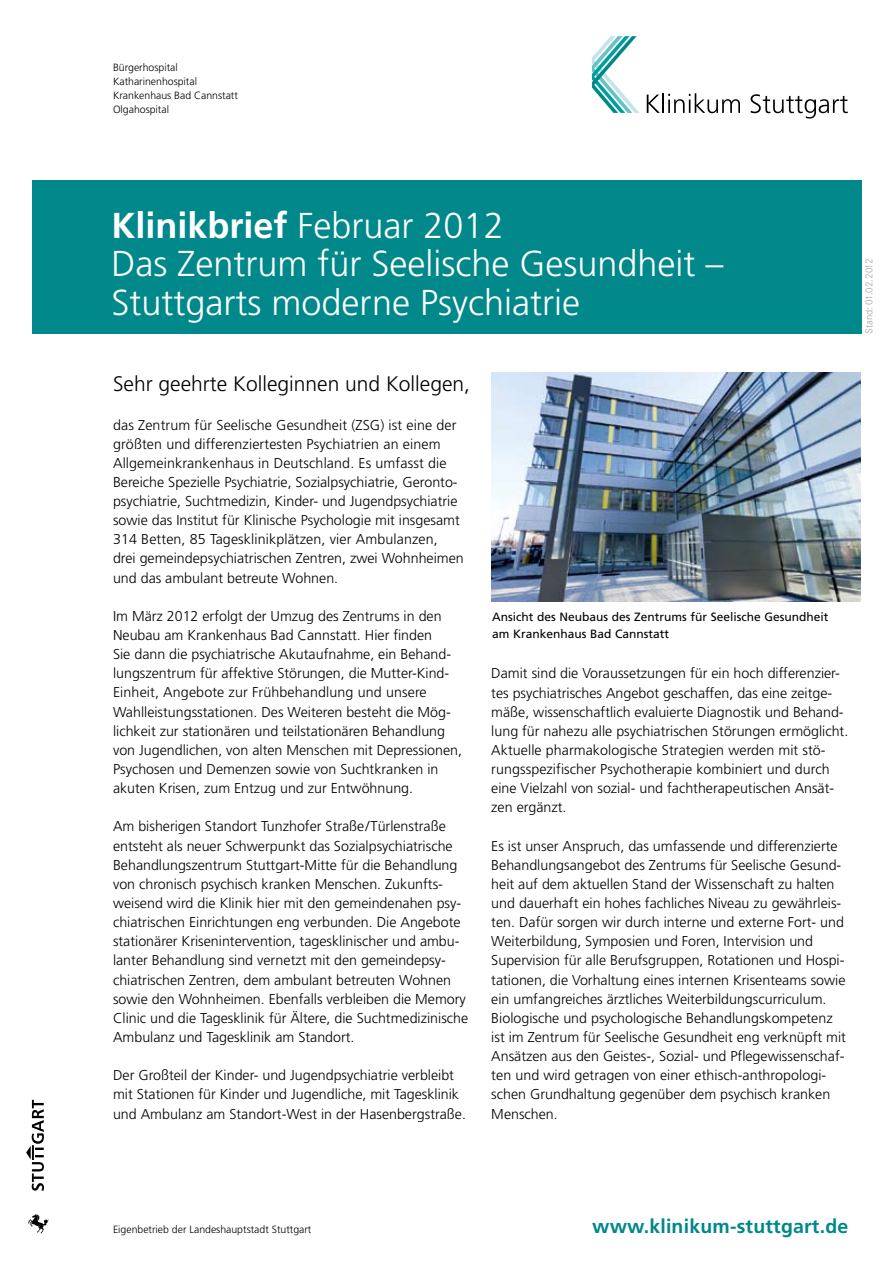
<style>
.page{position:relative;width:893px;height:1263px;background:#fff}
.page>*{position:absolute;margin:0;border:0;box-sizing:border-box;transform-origin:0 0}
.t1{font:300 36px/38.2px "Frutiger LT";color:#fff}
.t2{font:300 21px "Frutiger LT";color:#000}
.t3{font:700 19.5px "Frutiger LT";letter-spacing:.01em;color:#00888a}
.t4{font:300 14.25px/19.2px "Frutiger LT";color:#000}
.t5{font:12px/16.5px "Frutiger LT";color:#000}
.t6{font:300 10.5px/14.1px "Frutiger LT";color:#000}
.t7{font:300 10.5px "Corporate S";color:#9c9c9c}
.s1{font-weight:700}
</style>
<div class="page">
<svg style="left:26px;top:1100px;width:18px;height:91px"></svg>
<svg style="left:28px;top:1214px;width:21px;height:19px"></svg>
<svg style="left:592px;top:36px;width:47px;height:77px"></svg>
<svg style="left:647px;top:95px;width:13px;height:18px"></svg>
<hr style="left:662px;top:93px;width:2px;height:20px;background:#000">
<svg style="left:668px;top:93px;width:72px;height:20px"></svg>
<svg style="left:751px;top:94px;width:97px;height:25px"></svg>
<div style="left:33px;top:181px;width:829px;height:153px;background:#00888a"></div>
<img style="left:492px;top:372px;width:368px;height:230px">
<p class="t6" style="left:113px;top:60px;width:126px">Bürgerhospital<br>Katharinenhospital<br>Krankenhaus Bad Cannstatt<br>Olgahospital</p>
<h1 class="t1" style="left:111px;top:207px;width:614px"><span class="s1">Klinikbrief</span> Februar 2012<br>Das Zentrum für Seelische Gesundheit –<br>Stuttgarts moderne Psychiatrie</h1>
<h2 class="t2" style="left:113px;top:372px;width:358px">Sehr geehrte Kolleginnen und Kollegen,</h2>
<p class="t4" style="left:113px;top:415px;width:352px">das Zentrum für Seelische Gesundheit (ZSG) ist eine der größten und differenziertesten Psychiatrien an einem Allgemeinkrankenhaus in Deutschland. Es umfasst die Bereiche Spezielle Psychiatrie, Sozialpsychiatrie, Geronto&shy;psychiatrie, Suchtmedizin, Kinder- und Jugendpsychiatrie sowie das Institut für Klinische Psychologie mit insgesamt 314 Betten, 85 Tagesklinikplätzen, vier Ambulanzen, drei gemeindepsychiatrischen Zentren, zwei Wohnheimen und das ambulant betreute Wohnen.</p>
<p class="t4" style="left:113px;top:606px;width:350px">Im März 2012 erfolgt der Umzug des Zentrums in den Neubau am Krankenhaus Bad Cannstatt. Hier finden<br>Sie dann die psychiatrische Akutaufnahme, ein Behand&shy;lungszentrum für affektive Störungen, die Mutter-Kind-Einheit, Angebote zur Frühbehandlung und unsere Wahlleistungsstationen. Des Weiteren besteht die Mög&shy;lichkeit zur stationären und teilstationären Behandlung von Jugendlichen, von alten Menschen mit Depressionen, Psychosen und Demenzen sowie von Suchtkranken in akuten Krisen, zum Entzug und zur Entwöhnung.</p>
<p class="t4" style="left:113px;top:817px;width:357px">Am bisherigen Standort Tunzhofer Straße/Türlenstraße entsteht als neuer Schwerpunkt das Sozialpsychiatrische Behandlungszentrum Stuttgart-Mitte für die Behandlung von chronisch psychisch kranken Menschen. Zukunfts&shy;weisend wird die Klinik hier mit den gemeindenahen psy&shy;chiatrischen Einrichtungen eng verbunden. Die Angebote stationärer Krisenintervention, tagesklinischer und ambu&shy;lanter Behandlung sind vernetzt mit den gemeindepsy&shy;chiatrischen Zentren, dem ambulant betreuten Wohnen sowie den Wohnheimen. Ebenfalls verbleiben die Memory Clinic und die Tagesklinik für Ältere, die Suchtmedizinische Ambulanz und Tagesklinik am Standort.</p>
<p class="t4" style="left:113px;top:1066px;width:354px">Der Großteil der Kinder- und Jugendpsychiatrie verbleibt mit Stationen für Kinder und Jugendliche, mit Tagesklinik und Ambulanz am Standort-West in der Hasenbergstraße.</p>
<p class="t5" style="left:492px;top:609px;width:338px">Ansicht des Neubaus des Zentrums für Seelische Gesundheit am Krankenhaus Bad Cannstatt</p>
<p class="t4" style="left:491px;top:664px;width:359px">Damit sind die Voraussetzungen für ein hoch differenzier&shy;tes psychiatrisches Angebot geschaffen, das eine zeitge&shy;mäße, wissenschaftlich evaluierte Diagnostik und Behand&shy;lung für nahezu alle psychiatrischen Störungen ermöglicht.<br>Aktuelle pharmakologische Strategien werden mit stö&shy;rungsspezifischer Psychotherapie kombiniert und durch eine Vielzahl von sozial- und fachtherapeutischen Ansät&shy;zen ergänzt.</p>
<p class="t4" style="left:491px;top:836px;width:356px">Es ist unser Anspruch, das umfassende und differenzierte Behandlungsangebot des Zentrums für Seelische Gesund&shy;heit auf dem aktuellen Stand der Wissenschaft zu halten und dauerhaft ein hohes fachliches Niveau zu gewährleis&shy;ten. Dafür sorgen wir durch interne und externe Fort- und Weiterbildung, Symposien und Foren, Intervision und Supervision für alle Berufsgruppen, Rotationen und Hospi&shy;tationen, die Vorhaltung eines internen Krisenteams sowie ein umfangreiches ärztliches Weiterbildungscurriculum.<br>Biologische und psychologische Behandlungskompetenz ist im Zentrum für Seelische Gesundheit eng verknüpft mit Ansätzen aus den Geistes-, Sozial- und Pflegewissenschaf&shy;ten und wird getragen von einer ethisch-anthropologi&shy;schen Grundhaltung gegenüber dem psychisch kranken Menschen.</p>
<p class="t7" style="left:863px;top:334px;width:76px;rotate:-90deg">Stand: 01.02.2012</p>
<p class="t6" style="left:113px;top:1222px;width:200px">Eigenbetrieb der Landeshauptstadt Stuttgart</p>
<h3 class="t3" style="left:592px;top:1215px;width:258px">www.klinikum-stuttgart.de</h3>
</div>
